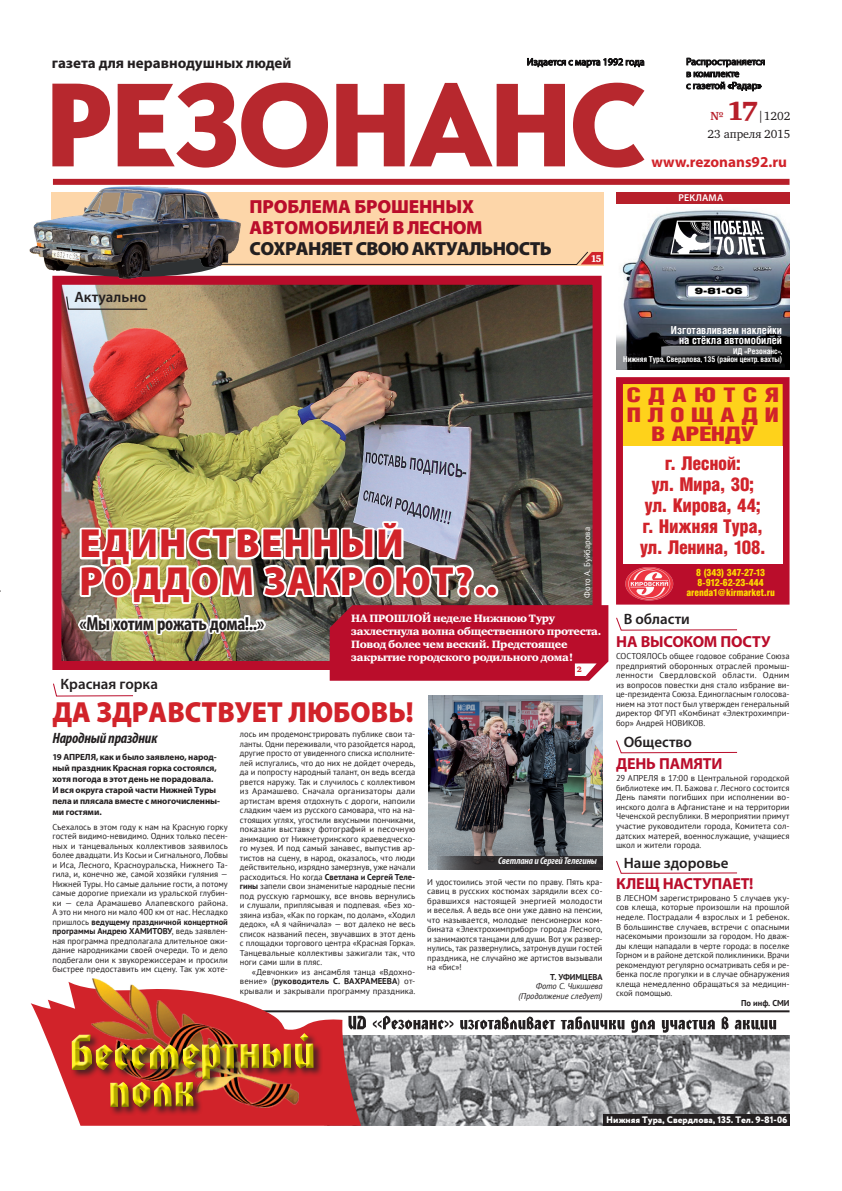
<style>
.page{position:relative;width:842px;height:1191px;background:#fff}
.page>*{position:absolute;margin:0;border:0;box-sizing:border-box;transform-origin:0 0}
.t1{font:900 40.8px/37.5px "Myriad Pro";letter-spacing:.03em;color:#d1232a;scale:.95 1}
.t2{font:900 29.2px "Myriad Pro";color:#d1232a;scale:.95 1}
.t3{font:27px "Charter Black C";color:#b71f2a}
.t4{font:20.2px/19.4px "Helios Cond Black C";letter-spacing:.24em;color:#d1232a;text-align:center;scale:1.32 1}
.t5{font:19px/21px "Helios Cond Black C";letter-spacing:-.025em;color:#d1232a;text-align:center}
.t6{font:900 19px/21px "Myriad Pro";letter-spacing:-.01em;color:#ba0d2b}
.t7{font:900 19px "Myriad Pro";letter-spacing:-.03em;color:#231f20}
.t8{font:700 condensed 19px "Myriad Pro";letter-spacing:-.02em;color:#231f20}
.t9{font:700 16px "Myriad Pro";letter-spacing:-.015em;color:#ba0d2b}
.t10{font:700 15.2px "Myriad Pro";color:#d1232a}
.t11{font:600 15px "Myriad Pro";color:#231f20}
.t12{font:700 15px "Myriad Pro";color:#231f20}
.t13{font:italic 700 condensed 15px "Myriad Pro";letter-spacing:-.015em;color:#231f20}
.t14{font:12px/18px "Charter C";color:#231f20;text-align:right}
.t15{font:700 12px "Charter C";color:#b71f2a}
.t16{font:11px/13px "Charter Black C";letter-spacing:-.03em;color:#fff}
.t17{font:700 11px/10px "Helios Cond C";color:#fff;text-align:right}
.t18{font:10px/12px "Myriad Pro";color:#231f20}
.t19{font:10px/9.8px "Helios Cond Black C";letter-spacing:-.01em;color:#ffdc01;text-align:center}
.t20{font:italic 700 condensed 10px "Myriad Pro";letter-spacing:-.01em;color:#fff}
.t21{font:10px "Charter Black C";color:#fff;scale:.9 1}
.t22{font:600 9.9px "Myriad Pro";letter-spacing:.02em;color:#fff}
.t23{font:800 9.4px "Circe";color:#fff}
.t24{font:700 9px/11px "Myriad Pro";letter-spacing:-.01em;color:#231f20}
.t25{font:900 8.7px "Helios Ext";color:#000}
.t26{font:8.5px/9.5px "PT Sans";color:#231f20;text-align:justify}
.t27{font:italic 8.5px/9.5px "PT Sans";letter-spacing:-.015em;color:#231f20;text-align:right}
.t28{font:700 8.5px "PT Sans";letter-spacing:-.01em;color:#231f20}
.t29{font:8.5px "PT Sans";letter-spacing:.005em;color:#fff}
.t30{font:700 8px/8px "Helios Cond C";letter-spacing:-.01em;color:#fff;text-align:right}
.t31{font:8px "Charter Black C";color:#d1232a}
.s1{font-weight:700}
</style>
<div class="page">
<svg style="left:686px;top:58px;width:79px;height:33px"></svg>
<div style="left:53px;top:179px;width:736px;height:6px;background:#b71f2a"></div>
<svg style="left:616px;top:860px;width:121px;height:14px"></svg>
<div style="left:616px;top:192px;width:173px;height:11px;background:#b71f2a"></div>
<div style="left:616px;top:377px;width:173px;height:227px;background:#fed21b;border:7px solid #ba0d2b"></div>
<div style="left:620px;top:540px;width:169px;height:60px;background:#ba0d2b"></div>
<div style="left:623px;top:446px;width:159px;height:117px;background:#fff"></div>
<img style="left:622px;top:567px;width:54px;height:36px">
<img style="left:52px;top:275px;width:550px;height:244px">
<svg style="left:65px;top:302px;width:83px;height:8px"></svg>
<img style="left:52px;top:519px;width:556px;height:178px">
<div style="left:577px;top:666px;width:10px;height:6px;background:#fff"></div>
<hr style="left:244px;top:1010px;width:545px;height:2px;background:#231f20">
<img style="left:776px;top:1035px;width:13px;height:79px">
<div style="left:603px;top:1114px;width:186px;height:11px;background:#231f20"></div>
<svg style="left:31px;top:981px;width:330px;height:99px"></svg>
<img style="left:92px;top:978px;width:206px;height:37px">
<svg style="left:63px;top:1015px;width:713px;height:110px;background:#a77a6e"></svg>
<img style="left:616px;top:210px;width:173px;height:160px">
<div style="left:688px;top:286px;width:59px;height:10px;background:#fff;border-radius:2px"></div>
<svg style="left:667px;top:220px;width:99px;height:35px"></svg>
<img style="left:428px;top:695px;width:175px;height:174px">
<svg style="left:437px;top:856px;width:166px;height:13px;background:#383637"></svg>
<svg style="left:616px;top:740px;width:122px;height:14px"></svg>
<svg style="left:616px;top:617px;width:122px;height:14px"></svg>
<svg style="left:52px;top:57px;width:592px;height:211px"></svg>
<img style="left:29px;top:144px;width:230px;height:158px">
<h3 class="t12" style="left:52px;top:53px;width:241px">газета для неравнодушных людей</h3>
<p class="t18" style="left:527px;top:56px;width:119px">Издается с марта 1992 года</p>
<p class="t18" style="left:686px;top:55px;width:81px">Распространяется в комплекте<br>с газетой «Радар»</p>
<h3 class="t15" style="left:710px;top:110px;width:15px">№</h3>
<h3 class="t3" style="left:727px;top:96px;width:33px">17</h3>
<h3 class="t14" style="left:707px;top:107px;width:84px">|1202<br>23 апреля 2015</h3>
<h3 class="t10" style="left:651px;top:152px;width:137px">www.rezonans92.ru</h3>
<h3 class="t11" style="left:74px;top:288px;width:73px">Актуально</h3>
<h3 class="t6" style="left:249px;top:197px;width:235px">ПРОБЛЕМА БРОШЕННЫХ<br>АВТОМОБИЛЕЙ В ЛЕСНОМ</h3>
<h3 class="t7" style="left:249px;top:238px;width:304px">СОХРАНЯЕТ СВОЮ АКТУАЛЬНОСТЬ</h3>
<p class="t21" style="left:591px;top:253px;width:13px">15</p>
<h1 class="t1" style="left:79px;top:525px;width:441px">ЕДИНСТВЕННЫЙ<br>РОДДОМ ЗАКРОЮТ?..</h1>
<h3 class="t8" style="left:79px;top:611px;width:187px">«Мы хотим рожать дома!..»</h3>
<p class="t29" style="left:582px;top:597px;width:72px;rotate:-90deg">Фото А. Буйбарова</p>
<p class="t16" style="left:351px;top:611px;width:252px">НА ПРОШЛОЙ неделе Нижнюю Туру захлестнула волна общественного протеста.<br>Повод более чем веский. Предстоящее закрытие городского родильного дома!</p>
<p class="t31" style="left:577px;top:665px;width:7px">2</p>
<h3 class="t11" style="left:61px;top:674px;width:99px">Красная горка</h3>
<h2 class="t2" style="left:52px;top:696px;width:382px">ДА ЗДРАВСТВУЕТ ЛЮБОВЬ!</h2>
<h3 class="t13" style="left:52px;top:729px;width:106px">Народный праздник</h3>
<p class="t26" style="left:240px;top:729px;width:177px">лось им продемонстрировать публике свои та&shy;ланты. Одни переживали, что разойдется народ, другие просто от увиденного списка исполните&shy;лей испугались, что до них не дойдет очередь, да и попросту народный талант, он ведь всегда рвется наружу. Так и случилось с коллективом из Арамашево. Сначала организаторы дали артистам время отдохнуть с дороги, напоили сладким чаем из русского самовара, что на на&shy;стоящих углях, угостили вкусными пончиками, показали выставку фотографий и песочную анимацию от Нижнетуринского краеведческо&shy;го музея. И под самый занавес, выпустив ар&shy;тистов на сцену, в народ, оказалось, что люди действительно, изрядно замерзнув, уже начали расходиться. Но когда <span class="s1">Светлана и Сергей Теле&shy;гины</span> запели свои знаменитые народные песни под русскую гармошку, все вновь вернулись и слушали, приплясывая и подпевая. «Без хо&shy;зяина изба», «Как по горкам, по долам», «Ходил дедок», «А я чайничала» — вот далеко не весь список названий песен, звучавших в этот день с площадки торгового центра «Красная Горка».<br>Танцевальные коллективы зажигали так, что ноги сами шли в пляс.</p>
<p class="t26" style="left:240px;top:967px;width:177px;text-indent:12px">«Девчонки» из ансамбля танца «Вдохно&shy;вение» (<span class="s1">руководитель С. ВАХРАМЕЕВА</span>) от&shy;крывали и закрывали программу праздника.</p>
<p class="t24" style="left:52px;top:750px;width:169px">19 АПРЕЛЯ, как и было заявлено, народ&shy;ный праздник Красная горка состоялся, хотя погода в этот день не порадовала.<br>И вся округа старой части Нижней Туры пела и плясала вместе с многочисленны&shy;ми гостями.</p>
<p class="t26" style="left:52px;top:821px;width:177px">Съехалось в этом году к нам на Красную горку гостей видимо-невидимо. Одних только песен&shy;ных и танцевальных коллективов заявилось более двадцати. Из Косьи и Сигнального, Лобвы и Иса, Лесного, Красноуральска, Нижнего Та&shy;гила, и, конечно же, самой хозяйки гуляния — Нижней Туры. Но самые дальние гости, а потому самые дорогие приехали из уральской глубин&shy;ки — села Арамашево Алапевского района.<br>А это ни много ни мало 400 км от нас. Несладко пришлось <span class="s1">ведущему праздничной концертной программы Андрею ХАМИТОВУ</span>, ведь заявлен&shy;ная программа предполагала длительное ожи&shy;дание народниками своей очереди. То и дело подбегали они к звукорежиссерам и просили быстрее предоставить им сцену. Так уж хоте-</p>
<p class="t20" style="left:498px;top:855px;width:100px">Светлана и Сергей Телегины</p>
<p class="t26" style="left:427px;top:877px;width:177px">И удостоились этой чести по праву. Пять кра&shy;савиц в русских костюмах зарядили всех со&shy;бравшихся настоящей энергией молодости и веселья. А ведь все они уже давно на пенсии, что называется, молодые пенсионерки ком&shy;бината «Электрохимприбор» города Лесного, и занимаются танцами для души. Вот уж развер&shy;нулись, так развернулись, затронув души гостей праздника, не случайно же артистов вызывали на «бис»!</p>
<p class="t28" style="left:550px;top:971px;width:54px">Т. УФИМЦЕВА</p>
<p class="t27" style="left:519px;top:981px;width:85px">Фото С. Чикишева (Продолжение следует)</p>
<p class="t22" style="left:678px;top:191px;width:46px">РЕКЛАМА</p>
<p class="t25" style="left:695px;top:286px;width:49px">9-81-06</p>
<p class="t17" style="left:671px;top:325px;width:113px">Изготавливаем наклейки на стёкла автомобилей</p>
<p class="t30" style="left:623px;top:347px;width:160px">ИД «Резонанс»,<br>Нижняя Тура, Свердлова, 135 (район центр. вахты)</p>
<h3 class="t4" style="left:626px;top:385px;width:117px">СДАЮТСЯ<br>ПЛОЩАДИ<br>В АРЕНДУ</h3>
<h3 class="t5" style="left:640px;top:452px;width:128px">г. Лесной:<br>ул. Мира, 30; ул. Кирова, 44; г. Нижняя Тура, ул. Ленина, 108.</h3>
<p class="t19" style="left:686px;top:567px;width:90px">8 (343) 347-27-13<br>8-912-62-23-444 arenda1@kirmarket.ru</p>
<h3 class="t11" style="left:624px;top:610px;width:68px">В области</h3>
<h3 class="t9" style="left:616px;top:631px;width:156px">НА ВЫСОКОМ ПОСТУ</h3>
<p class="t26" style="left:616px;top:651px;width:175px">СОСТОЯЛОСЬ общее годовое собрание Союза предприятий оборонных отраслей промыш&shy;ленности Свердловской области. Одним из вопросов повестки дня стало избрание ви&shy;це-президента Союза. Единогласным голосова&shy;нием на этот пост был утвержден генеральный директор ФГУП «Комбинат «Электрохимпри&shy;бор» Андрей НОВИКОВ.</p>
<h3 class="t11" style="left:624px;top:732px;width:70px">Общество</h3>
<h3 class="t9" style="left:616px;top:753px;width:108px">ДЕНЬ ПАМЯТИ</h3>
<p class="t26" style="left:616px;top:773px;width:175px">29 АПРЕЛЯ в 17:00 в Центральной городской библиотеке им. П. Бажова г. Лесного состоится День памяти погибших при исполнении во&shy;инского долга в Афганистане и на территории Чеченской республики. В мероприятии примут участие руководители города, Комитета сол&shy;датских матерей, военнослужащие, учащиеся школ и жители города.</p>
<h3 class="t11" style="left:624px;top:853px;width:106px">Наше здоровье</h3>
<h3 class="t9" style="left:616px;top:872px;width:139px">КЛЕЩ НАСТУПАЕТ!</h3>
<p class="t26" style="left:616px;top:893px;width:175px">В ЛЕСНОМ зарегистрировано 5 случаев уку&shy;сов клеща, которые произошли на прошлой неделе. Пострадали 4 взрослых и 1 ребенок.<br>В большинстве случаев, встречи с опасными насекомыми произошли за городом. Но дваж&shy;ды клещи нападали в черте города: в поселке Горном и в районе детской поликлиники. Врачи рекомендуют регулярно осматривать себя и ре&shy;бенка после прогулки и в случае обнаружения клеща немедленно обращаться за медицин&shy;ской помощью.</p>
<p class="t28" style="left:741px;top:997px;width:50px">По инф. СМИ</p>
<p class="t23" style="left:606px;top:1114px;width:183px">Нижняя Тура, Свердлова, 135. Тел. 9-81-06</p>
</div>
